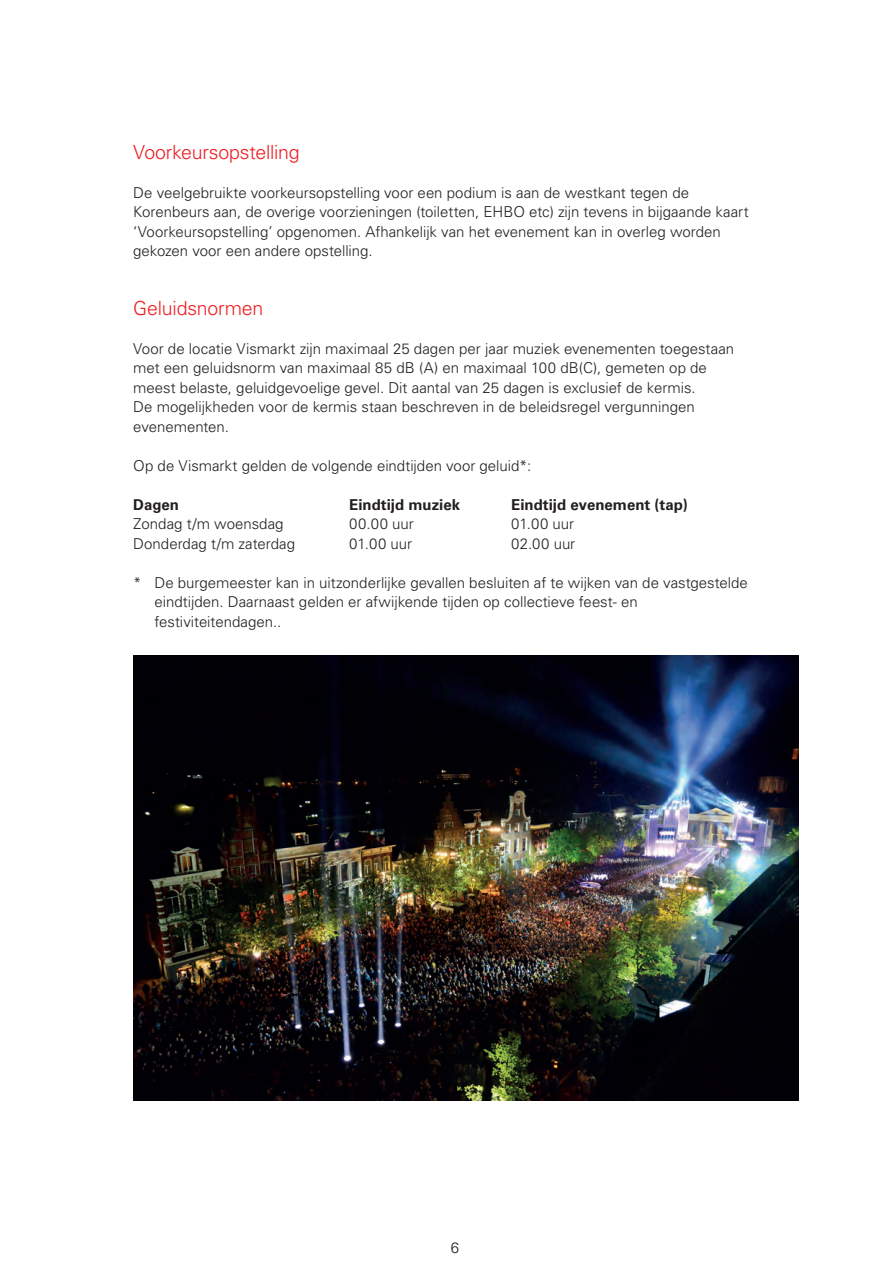
<style>
.page{position:relative;width:893px;height:1263px;background:#fff}
.page>*{position:absolute;margin:0;border:0;box-sizing:border-box;transform-origin:0 0}
.t1{font:300 19.5px "Univers LT Std";letter-spacing:-.01em;color:#ee1d23}
.t2{font:300 15px/19.5px "Univers LT Std";color:#231f20}
.t3{font:700 15px "Univers";color:#231f20}
</style>
<div class="page">
<img style="left:133px;top:656px;width:666px;height:444px">
<h1 class="t1" style="left:133px;top:140px;width:168px">Voorkeursopstelling</h1>
<p class="t2" style="left:133px;top:183px;width:617px">De veelgebruikte voorkeursopstelling voor een podium is aan de westkant tegen de Korenbeurs aan, de overige voorzieningen (toiletten, EHBO etc) zijn tevens in bijgaande kaart ‘Voorkeursopstelling’ opgenomen. Afhankelijk van het evenement kan in overleg worden gekozen voor een andere opstelling.</p>
<h1 class="t1" style="left:133px;top:296px;width:132px">Geluidsnormen</h1>
<p class="t2" style="left:133px;top:339px;width:602px">Voor de locatie Vismarkt zijn maximaal 25 dagen per jaar muziek evenementen toegestaan met een geluidsnorm van maximaal 85 dB (A) en maximaal 100 dB(C), gemeten op de meest belaste, geluidgevoelige gevel. Dit aantal van 25 dagen is exclusief de kermis.<br>De mogelijkheden voor de kermis staan beschreven in de beleidsregel vergunningen evenementen.</p>
<p class="t2" style="left:133px;top:456px;width:399px">Op de Vismarkt gelden de volgende eindtijden voor geluid*:</p>
<p class="t3" style="left:133px;top:496px;width:47px">Dagen</p>
<p class="t3" style="left:349px;top:496px;width:112px">Eindtijd muziek</p>
<p class="t3" style="left:511px;top:496px;width:178px">Eindtijd evenement (tap)</p>
<p class="t2" style="left:133px;top:514px;width:152px">Zondag t/m woensdag</p>
<p class="t2" style="left:349px;top:514px;width:66px">00.00 uur</p>
<p class="t2" style="left:511px;top:514px;width:64px">01.00 uur</p>
<p class="t2" style="left:133px;top:534px;width:163px">Donderdag t/m zaterdag</p>
<p class="t2" style="left:349px;top:534px;width:64px">01.00 uur</p>
<p class="t2" style="left:511px;top:534px;width:66px">02.00 uur</p>
<p class="t2" style="left:154px;top:573px;width:595px;text-indent:-21px">* De burgemeester kan in uitzonderlijke gevallen besluiten af te wijken van de vastgestelde eindtijden. Daarnaast gelden er afwijkende tijden op collectieve feest- en festiviteitendagen..</p>
<p class="t2" style="left:451px;top:1238px;width:10px">6</p>
</div>
